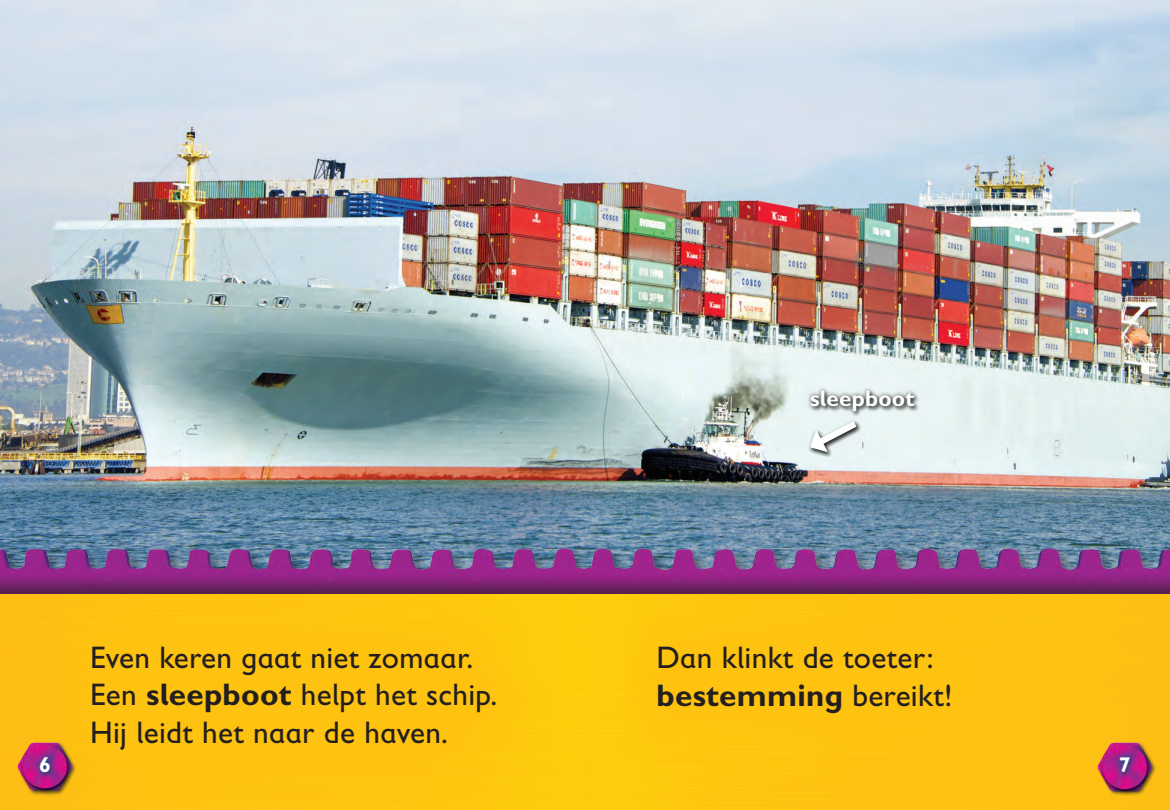
<style>
.page{position:relative;width:1170px;height:810px;background:#fff}
.page>*{position:absolute;margin:0;border:0;box-sizing:border-box;transform-origin:0 0}
.t1{font:31.25px/37.5px "Gill Sans Infant Std";letter-spacing:.01em;color:#231f20}
.t2{font:700 22.5px "Gill Sans Infant Std";letter-spacing:.01em;color:#fff}
.t3{font:700 21.38px "Gill Sans Infant Std";color:#fff}
.s1{font-weight:700}
</style>
<div class="page">
<img style="left:0;top:0;width:1170px;height:518px">
<img style="left:0;top:518px;width:1170px;height:54px">
<div style="left:581px;top:545px;width:589px;height:74px;background:#231f20;opacity:.5"></div>
<div style="left:0;top:572px;width:1170px;height:238px;background:#231f20;opacity:.6"></div>
<img style="left:0;top:595px;width:585px;height:215px">
<div style="left:585px;top:595px;width:585px;height:215px;background:#fec213"></div>
<div style="left:34px;top:589px;width:518px;height:217px;background:#fec210"></div>
<div style="left:600px;top:589px;width:407px;height:181px;background:#fec210"></div>
<div style="left:810px;top:389px;width:110px;height:28px;background:#eaf5f4"></div>
<div style="left:806px;top:386px;width:113px;height:30px;background:#000;opacity:.5"></div>
<svg style="left:801px;top:401px;width:63px;height:68px"></svg>
<div style="left:17px;top:741px;width:60px;height:56px;background:#231f20;opacity:.7"></div>
<img style="left:18px;top:739px;width:54px;height:55px">
<div style="left:1097px;top:741px;width:60px;height:57px;background:#231f20;opacity:.7"></div>
<img style="left:1098px;top:741px;width:54px;height:53px">
<div style="left:30px;top:747px;width:30px;height:35px;background:#005d91;opacity:.69"></div>
<div style="left:1110px;top:747px;width:30px;height:36px;background:#005d91;opacity:.69"></div>
<p class="t1" style="left:90px;top:639px;width:385px">Even keren gaat niet zomaar.</p>
<p class="t1" style="left:90px;top:676px;width:409px">Een <span class="s1">sleepboot</span> helpt het schip.</p>
<p class="t1" style="left:90px;top:714px;width:360px">Hij leidt het naar de haven.</p>
<p class="t2" style="left:810px;top:385px;width:106px">sleepboot</p>
<p class="t1" style="left:657px;top:639px;width:298px">Dan klinkt de toeter: <span class="s1">bestemming</span> bereikt!</p>
<p class="t3" style="left:39px;top:752px;width:13px">6</p>
<p class="t3" style="left:1119px;top:753px;width:13px">7</p>
</div>
